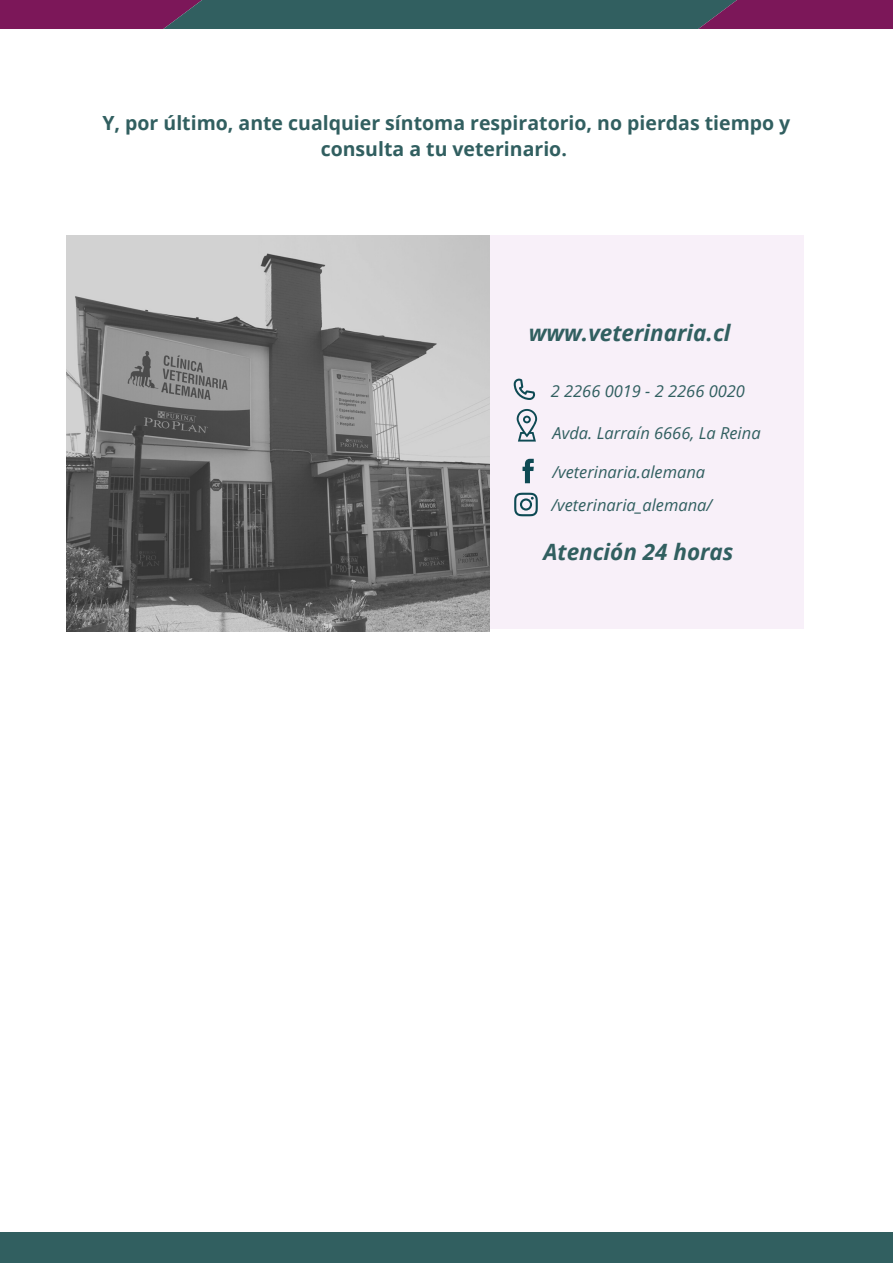
<style>
.page{position:relative;width:893px;height:1264px;background:#fff}
.page>*{position:absolute;margin:0;border:0;box-sizing:border-box;transform-origin:0 0}
.t1{font:italic 700 22.5px "Open Sans";color:#315f60}
.t2{font:700 19.5px/25.8px "Open Sans";color:#315f60;text-align:center}
.t3{font:italic 16.5px "Open Sans";color:#315f60}
</style>
<div class="page">
<div style="left:0;top:1232px;width:892px;height:30px;background:#315f60"></div>
<div style="left:425px;top:235px;width:378px;height:394px;background:#f8f0f9"></div>
<img style="left:66px;top:235px;width:423px;height:396px">
<svg style="left:0;top:0;width:892px;height:29px;background:#4f425d"></svg>
<svg style="left:514px;top:492px;width:23px;height:24px"></svg>
<svg style="left:522px;top:459px;width:11px;height:24px"></svg>
<svg style="left:513px;top:378px;width:22px;height:22px"></svg>
<svg style="left:516px;top:409px;width:21px;height:32px"></svg>
<p class="t2" style="left:102px;top:109px;width:689px">Y, por último, ante cualquier síntoma respiratorio, no pierdas tiempo y consulta a tu veterinario.</p>
<h1 class="t1" style="left:528px;top:317px;width:203px">www.veterinaria.cl</h1>
<p class="t3" style="left:550px;top:379px;width:196px">2 2266 0019 - 2 2266 0020</p>
<p class="t3" style="left:552px;top:421px;width:209px">Avda. Larraín 6666, La Reina</p>
<p class="t3" style="left:552px;top:460px;width:154px">/veterinaria.alemana</p>
<p class="t3" style="left:551px;top:493px;width:162px">/veterinaria_alemana/</p>
<h1 class="t1" style="left:543px;top:536px;width:192px">Atención 24 horas</h1>
</div>
